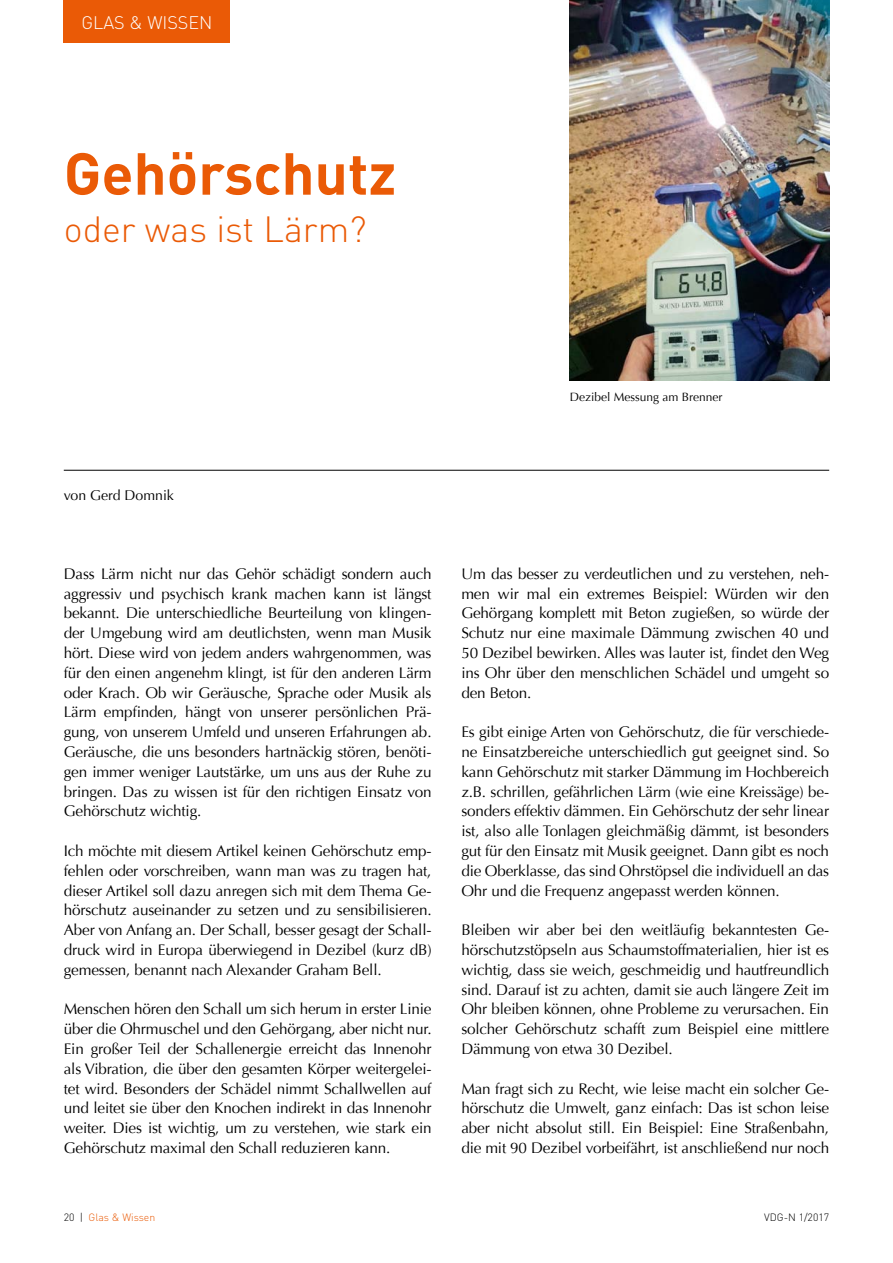
<style>
.page{position:relative;width:893px;height:1263px;background:#fff}
.page>*{position:absolute;margin:0;border:0;box-sizing:border-box;transform-origin:0 0}
.t1{font:700 58.35px "DIN";color:#ea5a06}
.t2{font:300 36px "DIN";color:#ea5a06}
.t3{font:300 18px "DIN";color:#fff}
.t4{font:15.3px/19.8px "Optima";letter-spacing:-.01em;color:#000;text-align:justify}
.t5{font:14.1px "Optima";color:#000}
.t6{font:12px "Optima";color:#000}
.t7{font:300 10.5px "DIN";color:#ea5a06}
.t8{font:300 10.5px "DIN";color:#000}
.s1{color:#000}
</style>
<div class="page">
<div style="left:64px;top:0;width:166px;height:43px;background:#ea5a06"></div>
<hr style="left:64px;top:470px;width:765px;height:1px;background:#000">
<img style="left:570px;top:0;width:259px;height:381px">
<p class="t3" style="left:81px;top:11px;width:132px">GLAS &amp; WISSEN</p>
<h1 class="t1" style="left:64px;top:135px;width:334px">Gehörschutz</h1>
<h2 class="t2" style="left:64px;top:207px;width:305px">oder was ist Lärm?</h2>
<p class="t6" style="left:570px;top:389px;width:154px">Dezibel Messung am Brenner</p>
<p class="t5" style="left:64px;top:487px;width:112px">von Gerd Domnik</p>
<p class="t4" style="left:64px;top:564px;width:369px">Dass Lärm nicht nur das Gehör schädigt sondern auch aggressiv und psychisch krank machen kann ist längst bekannt. Die unterschiedliche Beurteilung von klingen&shy;der Umgebung wird am deutlichsten, wenn man Musik hört. Diese wird von jedem anders wahrgenommen, was für den einen angenehm klingt, ist für den anderen Lärm oder Krach. Ob wir Geräusche, Sprache oder Musik als Lärm empfinden, hängt von unserer persönlichen Prä&shy;gung, von unserem Umfeld und unseren Erfahrungen ab.<br>Geräusche, die uns besonders hartnäckig stören, benöti&shy;gen immer weniger Lautstärke, um uns aus der Ruhe zu bringen. Das zu wissen ist für den richtigen Einsatz von Gehörschutz wichtig.</p>
<p class="t4" style="left:64px;top:841px;width:369px">Ich möchte mit diesem Artikel keinen Gehörschutz emp&shy;fehlen oder vorschreiben, wann man was zu tragen hat, dieser Artikel soll dazu anregen sich mit dem Thema Ge&shy;hörschutz auseinander zu setzen und zu sensibilisieren.<br>Aber von Anfang an. Der Schall, besser gesagt der Schall&shy;druck wird in Europa überwiegend in Dezibel (kurz dB) gemessen, benannt nach Alexander Graham Bell.</p>
<p class="t4" style="left:64px;top:999px;width:369px">Menschen hören den Schall um sich herum in erster Linie über die Ohrmuschel und den Gehörgang, aber nicht nur.<br>Ein großer Teil der Schallenergie erreicht das Innenohr als Vibration, die über den gesamten Körper weitergelei&shy;tet wird. Besonders der Schädel nimmt Schallwellen auf und leitet sie über den Knochen indirekt in das Innenohr weiter. Dies ist wichtig, um zu verstehen, wie stark ein Gehörschutz maximal den Schall reduzieren kann.</p>
<p class="t4" style="left:461px;top:564px;width:369px">Um das besser zu verdeutlichen und zu verstehen, neh&shy;men wir mal ein extremes Beispiel: Würden wir den Gehörgang komplett mit Beton zugießen, so würde der Schutz nur eine maximale Dämmung zwischen 40 und 50 Dezibel bewirken. Alles was lauter ist, findet den Weg ins Ohr über den menschlichen Schädel und umgeht so den Beton.</p>
<p class="t4" style="left:461px;top:722px;width:369px">Es gibt einige Arten von Gehörschutz, die für verschiede&shy;ne Einsatzbereiche unterschiedlich gut geeignet sind. So kann Gehörschutz mit starker Dämmung im Hochbereich z.B. schrillen, gefährlichen Lärm (wie eine Kreissäge) be&shy;sonders effektiv dämmen. Ein Gehörschutz der sehr linear ist, also alle Tonlagen gleichmäßig dämmt, ist besonders gut für den Einsatz mit Musik geeignet. Dann gibt es noch die Oberklasse, das sind Ohrstöpsel die individuell an das Ohr und die Frequenz angepasst werden können.</p>
<p class="t4" style="left:461px;top:920px;width:369px">Bleiben wir aber bei den weitläufig bekanntesten Ge&shy;hörschutzstöpseln aus Schaumstoffmaterialien, hier ist es wichtig, dass sie weich, geschmeidig und hautfreundlich sind. Darauf ist zu achten, damit sie auch längere Zeit im Ohr bleiben können, ohne Probleme zu verursachen. Ein solcher Gehörschutz schafft zum Beispiel eine mittlere Dämmung von etwa 30 Dezibel.</p>
<p class="t4" style="left:461px;top:1079px;width:369px">Man fragt sich zu Recht, wie leise macht ein solcher Ge&shy;hörschutz die Umwelt, ganz einfach: Das ist schon leise aber nicht absolut still. Ein Beispiel: Eine Straßenbahn, die mit 90 Dezibel vorbeifährt, ist anschließend nur noch</p>
<p class="t7" style="left:64px;top:1211px;width:93px"><span class="s1">20 |</span> Glas &amp; Wissen</p>
<p class="t8" style="left:764px;top:1211px;width:67px">VDG-N 1/2017</p>
</div>
